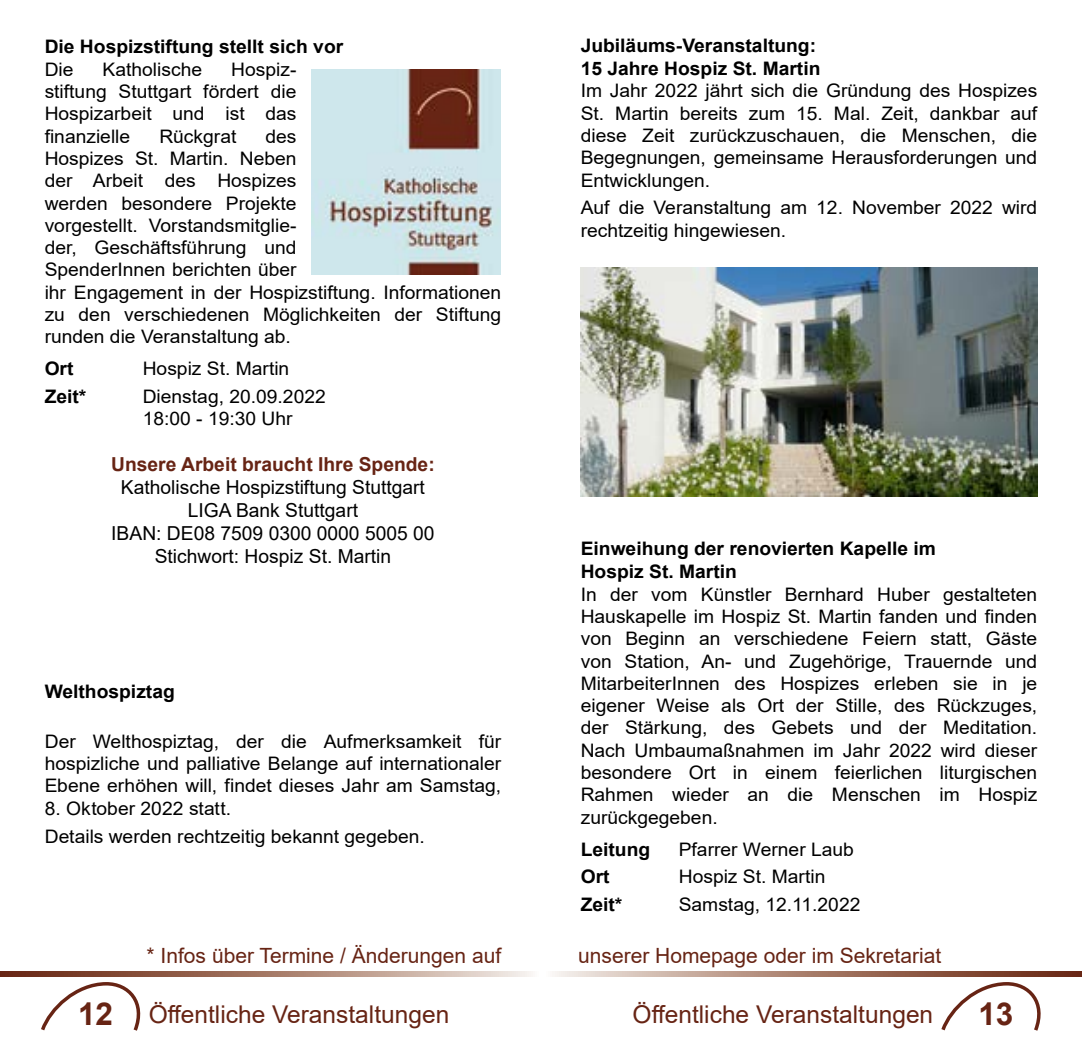
<style>
.page{position:relative;width:1082px;height:1062px;background:#fff}
.page>*{position:absolute;margin:0;border:0;box-sizing:border-box;transform-origin:0 0}
.t1{font:700 31.5px "Arial";color:#672414}
.t2{font:24.5px "Arial";color:#672414}
.t3{font:21px "Arial";color:#672414}
.t4{font:19.25px/23.1px "Arial";color:#000;text-align:center}
.t5{font:700 19.25px "Arial";color:#672414}
.t6{font:18.55px/22.4px "Arial";color:#000;text-align:justify;scale:1.04 1}
.t7{font:700 18.55px/23.1px "Arial";color:#000;scale:1.04 1}
</style>
<div class="page">
<svg style="left:41px;top:982px;width:100px;height:49px"></svg>
<svg style="left:941px;top:982px;width:100px;height:49px"></svg>
<svg style="left:552px;top:971px;width:529px;height:5px;background:#a88070"></svg>
<svg style="left:0;top:971px;width:533px;height:5px;background:#a87f6f"></svg>
<img style="left:580px;top:268px;width:457px;height:228px">
<img style="left:311px;top:69px;width:189px;height:205px">
<p class="t7" style="left:45px;top:35px;width:288px">Die Hospizstiftung stellt sich vor</p>
<p class="t6" style="left:45px;top:58px;width:29px">Die</p>
<p class="t6" style="left:103px;top:58px;width:97px">Katholische</p>
<p class="t6" style="left:45px;top:58px;width:244px;text-indent:186px">Hospiz&shy;stiftung Stuttgart fördert die Hospizarbeit und ist das finanzielle</p>
<p class="t6" style="left:159px;top:125px;width:76px">Rückgrat</p>
<p class="t6" style="left:45px;top:125px;width:440px;text-align:left;text-indent:221px">des<br>Hospizes St. Martin. Neben<br>der Arbeit des Hospizes<br>werden besondere Projekte<br>vorgestellt. Vorstandsmitglie-<br>der, Geschäftsführung und<br>SpenderInnen berichten über<br>ihr Engagement in der Hospizstiftung. Informationen zu den verschiedenen Möglichkeiten der Stiftung runden die Veranstaltung ab.</p>
<p class="t7" style="left:45px;top:357px;width:29px">Ort</p>
<p class="t6" style="left:143px;top:357px;width:142px">Hospiz St. Martin</p>
<p class="t7" style="left:45px;top:384px;width:42px">Zeit*</p>
<p class="t6" style="left:143px;top:385px;width:177px">Dienstag, 20.09.2022<br>18:00 - 19:30 Uhr</p>
<p class="t5" style="left:111px;top:451px;width:325px">Unsere Arbeit braucht Ihre Spende:</p>
<p class="t4" style="left:111px;top:476px;width:325px">Katholische Hospizstiftung Stuttgart<br>LIGA Bank Stuttgart<br>IBAN: DE08 7509 0300 0000 5005 00<br>Stichwort: Hospiz St. Martin</p>
<p class="t7" style="left:45px;top:680px;width:127px">Welthospiztag</p>
<p class="t6" style="left:45px;top:730px;width:440px">Der Welthospiztag, der die Aufmerksamkeit für hospizliche und palliative Belange auf internationaler Ebene erhöhen will, findet dieses Jahr am Samstag,</p>
<p class="t6" style="left:45px;top:794px;width:367px;line-height:27.8px">8. Oktober 2022 statt.<br>Details werden rechtzeitig bekannt gegeben.</p>
<p class="t7" style="left:580px;top:34px;width:232px">Jubiläums-Veranstaltung:<br>15 Jahre Hospiz St. Martin</p>
<p class="t6" style="left:580px;top:80px;width:440px">Im Jahr 2022 jährt sich die Gründung des Hospizes St. Martin bereits zum 15. Mal. Zeit, dankbar auf diese Zeit zurückzuschauen, die Menschen, die Begegnungen, gemeinsame Herausforderungen und Entwicklungen.</p>
<p class="t6" style="left:580px;top:196px;width:440px;line-height:23.1px">Auf die Veranstaltung am 12. November 2022 wird rechtzeitig hingewiesen.</p>
<p class="t7" style="left:580px;top:537px;width:343px">Einweihung der renovierten Kapelle im<br>Hospiz St. Martin</p>
<p class="t6" style="left:580px;top:582px;width:440px">In der vom Künstler Bernhard Huber gestalteten Hauskapelle im Hospiz St. Martin fanden und finden von Beginn an verschiedene Feiern statt, Gäste von Station, An- und Zugehörige, Trauernde und MitarbeiterInnen des Hospizes erleben sie in je eigener Weise als Ort der Stille, des Rückzuges, der Stärkung, des Gebets und der Meditation.<br>Nach Umbaumaßnahmen im Jahr 2022 wird dieser besondere Ort in einem feierlichen liturgischen Rahmen wieder an die Menschen im Hospiz zurückgegeben.</p>
<p class="t7" style="left:580px;top:837px;width:68px">Leitung</p>
<p class="t6" style="left:678px;top:838px;width:170px">Pfarrer Werner Laub</p>
<p class="t7" style="left:580px;top:865px;width:29px">Ort</p>
<p class="t6" style="left:678px;top:865px;width:142px">Hospiz St. Martin</p>
<p class="t7" style="left:580px;top:893px;width:42px">Zeit*</p>
<p class="t6" style="left:678px;top:893px;width:176px">Samstag, 12.11.2022</p>
<p class="t3" style="left:147px;top:941px;width:356px">* Infos über Termine / Änderungen auf</p>
<p class="t3" style="left:578px;top:941px;width:364px">unserer Homepage oder im Sekretariat</p>
<h2 class="t2" style="left:149px;top:997px;width:302px">Öffentliche Veranstaltungen</h2>
<h2 class="t2" style="left:632px;top:997px;width:302px">Öffentliche Veranstaltungen</h2>
<h1 class="t1" style="left:78px;top:992px;width:37px">12</h1>
<h1 class="t1" style="left:978px;top:992px;width:37px">13</h1>
</div>
